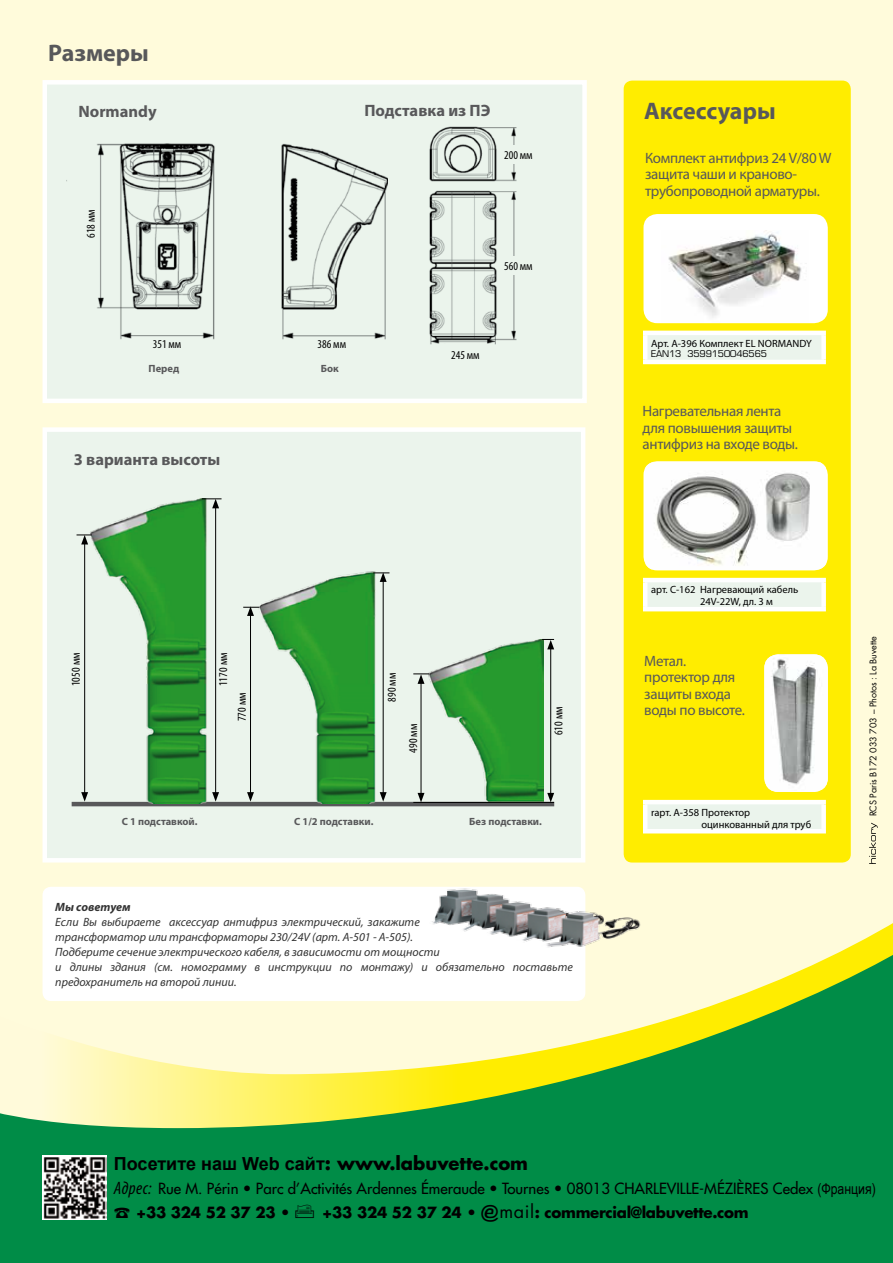
<style>
.page{position:relative;width:893px;height:1263px;background:#fffbdb}
.page>*{position:absolute;margin:0;border:0;box-sizing:border-box;transform-origin:0 0}
.t1{font:700 24px "Myriad Pro";color:#58585a}
.t2{font:700 18px "Arial";color:#000}
.t3{font:700 16.5px "Myriad Pro";color:#58585a}
.t4{font:15px/16.5px "Myriad Pro";letter-spacing:-.02em;color:#58585a}
.t5{font:500 15px/24px "Futura Std";color:#000}
.t6{font:700 15px "Futura Std";letter-spacing:-.02em;color:#000}
.t7{font:italic 12px/15px "Myriad Pro";color:#333}
.t8{font:condensed 12px "Myriad Pro";letter-spacing:.01em;color:#000}
.t9{font:italic 700 12px "Myriad Pro";color:#333}
.t10{font:10.5px/12px "Myriad Pro";color:#000}
.t11{font:700 10.5px "Myriad Pro";color:#58585a}
.t12{font:9px "Futura Std";letter-spacing:-.01em;color:#000}
.t13{font:9px "Eurostile LT Std";letter-spacing:-.01em;color:#000}
.s1{font-family:"Futura Std"}
.s2{font-family:"Myriad Pro";font-weight:400;font-style:italic;font-stretch:condensed;font-size:18px}
.s3{font-family:"Arial Narrow";font-weight:400}
.s4{font-weight:700}
.s5{font-weight:400;font-size:18px}
</style>
<div class="page">
<svg style="left:869px;top:823px;width:9px;height:41px"></svg>
<svg style="left:0;top:942px;width:893px;height:321px;fill:#008c47"></svg>
<div style="left:624px;top:81px;width:227px;height:781px;background:#ffed00;border-radius:9px"></div>
<div style="left:43px;top:887px;width:542px;height:114px;background:#fff;border-radius:9px"></div>
<div style="left:43px;top:80px;width:544px;height:323px;background:#ebf4ec;border:4px solid #fff"></div>
<div style="left:43px;top:427px;width:542px;height:435px;background:#ebf4ec;border:4px solid #fff"></div>
<img style="left:97px;top:143px;width:118px;height:197px">
<img style="left:281px;top:143px;width:107px;height:197px">
<img style="left:429px;top:126px;width:88px;height:219px">
<hr style="left:72px;top:802px;width:482px;height:4px;background:#58585a">
<img style="left:254px;top:571px;width:134px;height:232px">
<hr style="left:250px;top:613px;width:1px;height:181px;background:#000">
<svg style="left:247px;top:792px;width:7px;height:10px"></svg>
<svg style="left:243px;top:606px;width:16px;height:10px"></svg>
<svg style="left:373px;top:572px;width:16px;height:10px"></svg>
<img style="left:422px;top:639px;width:122px;height:168px">
<hr style="left:550px;top:647px;width:1px;height:148px;background:#000">
<svg style="left:547px;top:793px;width:7px;height:9px"></svg>
<hr style="left:421px;top:681px;width:1px;height:114px;background:#000">
<svg style="left:418px;top:793px;width:6px;height:9px"></svg>
<svg style="left:413px;top:673px;width:16px;height:11px"></svg>
<hr style="left:413px;top:802px;width:141px;height:1px;background:#000">
<svg style="left:542px;top:639px;width:12px;height:10px"></svg>
<hr style="left:84px;top:542px;width:1px;height:252px;background:#000">
<svg style="left:81px;top:792px;width:7px;height:10px"></svg>
<img style="left:90px;top:499px;width:130px;height:304px">
<hr style="left:215px;top:506px;width:1px;height:288px;background:#000">
<svg style="left:212px;top:792px;width:7px;height:10px"></svg>
<svg style="left:202px;top:498px;width:20px;height:10px"></svg>
<svg style="left:77px;top:535px;width:15px;height:9px"></svg>
<div style="left:643px;top:461px;width:185px;height:109px;background:#fff;border-radius:14px"></div>
<img style="left:645px;top:462px;width:181px;height:107px">
<img style="left:764px;top:654px;width:64px;height:138px">
<div style="left:643px;top:214px;width:185px;height:109px;background:#fff;border-radius:14px"></div>
<div style="left:645px;top:580px;width:179px;height:29px;background:#ebf4ec"></div>
<hr style="left:643px;top:578px;width:183px;height:4px;background:#fff">
<hr style="left:643px;top:582px;width:4px;height:25px;background:#fff">
<div style="left:821px;top:582px;width:5px;height:25px;background:#fff"></div>
<hr style="left:643px;top:607px;width:183px;height:4px;background:#fff">
<div style="left:645px;top:802px;width:179px;height:29px;background:#ebf4ec"></div>
<hr style="left:643px;top:800px;width:183px;height:4px;background:#fff">
<hr style="left:643px;top:804px;width:4px;height:25px;background:#fff">
<div style="left:821px;top:804px;width:5px;height:25px;background:#fff"></div>
<hr style="left:643px;top:829px;width:183px;height:4px;background:#fff">
<div style="left:645px;top:333px;width:179px;height:29px;background:#ebf4ec"></div>
<hr style="left:643px;top:331px;width:183px;height:4px;background:#fff">
<hr style="left:643px;top:335px;width:4px;height:25px;background:#fff">
<div style="left:821px;top:335px;width:5px;height:25px;background:#fff"></div>
<hr style="left:643px;top:360px;width:183px;height:4px;background:#fff">
<img style="left:432px;top:887px;width:212px;height:64px">
<img style="left:668px;top:230px;width:134px;height:88px">
<div style="left:500px;top:145px;width:45px;height:18px;background:#ebf4ec"></div>
<div style="left:500px;top:256px;width:45px;height:19px;background:#ebf4ec"></div>
<img style="left:43px;top:1155px;width:63px;height:64px">
<svg style="left:115px;top:1208px;width:15px;height:10px"></svg>
<svg style="left:295px;top:1204px;width:19px;height:14px"></svg>
<svg style="left:481px;top:1205px;width:17px;height:17px"></svg>
<h1 class="t1" style="left:48px;top:37px;width:102px">Размеры</h1>
<h3 class="t3" style="left:78px;top:101px;width:80px">Normandy</h3>
<p class="t8" style="left:84px;top:238px;width:30px;rotate:-90deg">618 мм</p>
<p class="t8" style="left:153px;top:337px;width:30px">351 мм</p>
<p class="t11" style="left:149px;top:362px;width:32px">Перед</p>
<h3 class="t3" style="left:74px;top:449px;width:148px">3 варианта высоты</h3>
<h3 class="t3" style="left:364px;top:99px;width:128px">Подставка из ПЭ</h3>
<p class="t8" style="left:504px;top:147px;width:30px">200 мм</p>
<p class="t8" style="left:318px;top:337px;width:30px">386 мм</p>
<p class="t11" style="left:321px;top:362px;width:19px">Бок</p>
<p class="t8" style="left:504px;top:259px;width:30px">560 мм</p>
<p class="t8" style="left:451px;top:347px;width:30px">245 мм</p>
<p class="t8" style="left:69px;top:686px;width:35px;rotate:-90deg">1050 мм</p>
<p class="t8" style="left:216px;top:686px;width:35px;rotate:-90deg">1170 мм</p>
<p class="t8" style="left:235px;top:721px;width:31px;rotate:-90deg">770 мм</p>
<p class="t8" style="left:384px;top:702px;width:31px;rotate:-90deg">890 мм</p>
<p class="t8" style="left:406px;top:753px;width:31px;rotate:-90deg">490 мм</p>
<p class="t8" style="left:551px;top:735px;width:31px;rotate:-90deg">610 мм</p>
<p class="t11" style="left:122px;top:815px;width:77px">С 1 подставкой.</p>
<p class="t11" style="left:294px;top:815px;width:81px">С 1/2 подставки.</p>
<p class="t11" style="left:469px;top:815px;width:74px">Без подставки.</p>
<p class="t9" style="left:55px;top:899px;width:77px">Мы советуем</p>
<p class="t7" style="left:55px;top:914px;width:519px">Если Вы выбираете аксессуар антифриз электрический, закажите<br>трансформатор или трансформаторы 230/24V (арт. A-501 - A-505).<br>Подберите сечение электрического кабеля, в зависимости от мощности<br>и длины здания (см. номограмму в инструкции по монтажу) и обязательно поставьте предохранитель на второй линии.</p>
<h1 class="t1" style="left:644px;top:95px;width:133px">Аксессуары</h1>
<p class="t4" style="left:645px;top:149px;width:188px">Комплект антифриз 24 V/80 W защита чаши и краново&shy;трубопроводной арматуры.</p>
<p class="t10" style="left:651px;top:337px;width:162px">Арт. A-396 Комплект EL NORMANDY</p>
<p class="t13" style="left:651px;top:348px;width:117px">EAN13 3599150046565</p>
<p class="t4" style="left:643px;top:402px;width:157px">Нагревательная лента для повышения защиты антифриз на входе воды.</p>
<p class="t10" style="left:700px;top:583px;width:100px;text-indent:-49px">арт. C-162 нагревающий кабель<br>24V-22W, дл. 3 м</p>
<p class="t4" style="left:644px;top:652px;width:102px">Метал. протектор для защиты входа воды по высоте.</p>
<p class="t10" style="left:701px;top:806px;width:111px;text-indent:-50px">rарт. A-358 Протектор оцинкованный для труб</p>
<p class="t12" style="left:867px;top:816px;width:181px;rotate:-90deg">RCS Paris B172 033 703 – Photos : La Buvette</p>
<h2 class="t2" style="left:114px;top:1152px;width:416px">Посетите наш Web сайт<span class="s1">: www.labuvette.com</span></h2>
<p class="t5" style="left:136px;top:1177px;width:741px;text-indent:-22px"><span class="s2">Адрес:</span> Rue M. Périn • Parc d’Activités Ardennes émeraude • Tournes • 08013 CHARLEVILLE-Mézières Cedex <span class="s3">(Франция) </span><span class="s4">+33 324 52 37 23 •</span></p>
<p class="t6" style="left:322px;top:1203px;width:156px">+33 324 52 37 24 •</p>
<p class="t6" style="left:499px;top:1203px;width:251px"><span class="s5">mail</span>: commercial@labuvette.com</p>
</div>
